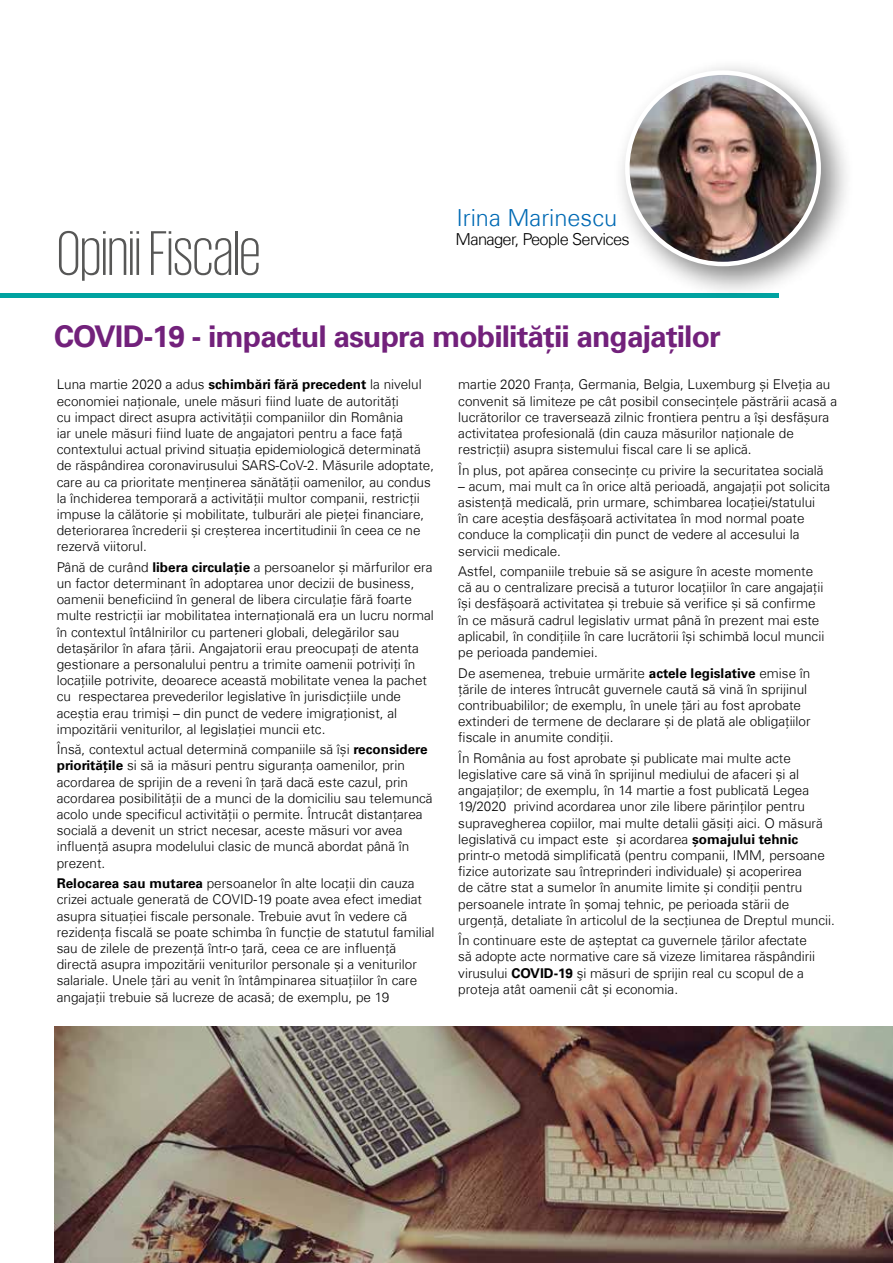
<style>
.page{position:relative;width:893px;height:1263px;background:#fff}
.page>*{position:absolute;margin:0;border:0;box-sizing:border-box;transform-origin:0 0}
.t1{font:300 64.5px "KPMG";color:#575756}
.t2{font:700 30px "Universfor KPMG";letter-spacing:-.03em;color:#72217b}
.t3{font:300 23.55px "Universfor KPMG";color:#006ab4}
.t4{font:300 16.5px "Universfor KPMG";letter-spacing:-.04em;color:#000}
.t5{font:300 13.5px/16.2px "Universfor KPMG";color:#000}
.s1{font-weight:700}
</style>
<div class="page">
<hr style="left:0;top:294px;width:778px;height:4px;background:#00a3a1">
<img style="left:54px;top:1026px;width:839px;height:237px">
<div style="left:612px;top:57px;width:243px;height:243px;background:#000;opacity:.5"></div>
<img style="left:627px;top:73px;width:192px;height:191px;border-radius:96px">
<div style="left:625px;top:70px;width:196px;height:196px;border:4px solid #fff;border-radius:50%"></div>
<h1 class="t1" style="left:57px;top:222px;width:205px">Opinii Fiscale</h1>
<h3 class="t3" style="left:456px;top:203px;width:162px">Irina Marinescu</h3>
<p class="t4" style="left:455px;top:229px;width:176px">Manager, People Services</p>
<h2 class="t2" style="left:54px;top:319px;width:668px">COVID-19 - impactul asupra mobilității angajaților</h2>
<p class="t5" style="left:57px;top:376px;width:379px">Luna martie 2020 a adus <span class="s1">schimbări fără precedent</span> la nivelul economiei naționale, unele măsuri fiind luate de autorități<br>cu impact direct asupra activității companiilor din România<br>iar unele măsuri fiind luate de angajatori pentru a face față contextului actual privind situația epidemiologică determinată de răspândirea coronavirusului SARS-CoV-2. Măsurile adoptate, care au ca prioritate menținerea sănătății oamenilor, au condus la închiderea temporară a activității multor companii, restricții impuse la călătorie și mobilitate, tulburări ale pieței financiare, deteriorarea încrederii și creșterea incertitudinii în ceea ce ne rezervă viitorul.</p>
<p class="t5" style="left:57px;top:559px;width:379px">Până de curând <span class="s1">libera circulație</span> a persoanelor și mărfurilor era un factor determinant în adoptarea unor decizii de business, oamenii beneficiind în general de libera circulație fără foarte multe restricții iar mobilitatea internațională era un lucru normal în contextul întâlnirilor cu parteneri globali, delegărilor sau detașărilor în afara țării. Angajatorii erau preocupați de atenta gestionare a personalului pentru a trimite oamenii potriviți în locațiile potrivite, deoarece această mobilitate venea la pachet cu respectarea prevederilor legislative în jurisdicțiile unde aceștia erau trimiși – din punct de vedere imigraționist, al impozitării veniturilor, al legislației muncii etc.</p>
<p class="t5" style="left:57px;top:741px;width:377px">Însă, contextul actual determină companiile să își <span class="s1">reconsidere prioritățile</span> si să ia măsuri pentru siguranța oamenilor, prin acordarea de sprijin de a reveni în țară dacă este cazul, prin acordarea posibilității de a munci de la domiciliu sau telemuncă acolo unde specificul activității o permite. Întrucât distanțarea socială a devenit un strict necesar, aceste măsuri vor avea influență asupra modelului clasic de muncă abordat până în prezent.</p>
<p class="t5" style="left:57px;top:875px;width:379px"><span class="s1">Relocarea sau mutarea</span> persoanelor în alte locații din cauza crizei actuale generată de COVID-19 poate avea efect imediat asupra situației fiscale personale. Trebuie avut în vedere că rezidența fiscală se poate schimba în funcție de statutul familial sau de zilele de prezență într-o țară, ceea ce are influență directă asupra impozitării veniturilor personale și a veniturilor salariale. Unele țări au venit în întâmpinarea situațiilor în care angajații trebuie să lucreze de acasă; de exemplu, pe 19</p>
<p class="t5" style="left:458px;top:376px;width:380px">martie 2020 Franța, Germania, Belgia, Luxemburg și Elveția au convenit să limiteze pe cât posibil consecințele păstrării acasă a lucrătorilor ce traversează zilnic frontiera pentru a își desfășura activitatea profesională (din cauza măsurilor naționale de restricții) asupra sistemului fiscal care li se aplică.</p>
<p class="t5" style="left:458px;top:462px;width:367px">În plus, pot apărea consecințe cu privire la securitatea socială</p>
<p class="t5" style="left:458px;top:478px;width:374px">– acum, mai mult ca în orice altă perioadă, angajații pot solicita asistență medicală, prin urmare, schimbarea locației/statului<br>în care aceștia desfășoară activitatea în mod normal poate conduce la complicații din punct de vedere al accesului la servicii medicale.</p>
<p class="t5" style="left:458px;top:563px;width:368px">Astfel, companiile trebuie să se asigure în aceste momente că au o centralizare precisă a tuturor locațiilor în care angajații își desfășoară activitatea și trebuie să verifice și să confirme în ce măsură cadrul legislativ urmat până în prezent mai este aplicabil, în condițiile în care lucrătorii își schimbă locul muncii pe perioada pandemiei.</p>
<p class="t5" style="left:458px;top:665px;width:354px">De asemenea, trebuie urmărite <span class="s1">actele legislative</span> emise în țările de interes întrucât guvernele caută să vină în sprijinul contribuabililor; de exemplu, în unele țări au fost aprobate extinderi de termene de declarare și de plată ale obligațiilor fiscale in anumite condiții.</p>
<p class="t5" style="left:458px;top:750px;width:378px">În România au fost aprobate și publicate mai multe acte legislative care să vină în sprijinul mediului de afaceri și al angajaților; de exemplu, în 14 martie a fost publicată Legea 19/2020 privind acordarea unor zile libere părinților pentru supravegherea copiilor, mai multe detalii găsiți aici. O măsură legislativă cu impact este și acordarea <span class="s1">șomajului tehnic </span>printr-o metodă simplificată (pentru companii, IMM, persoane fizice autorizate sau întreprinderi individuale) și acoperirea<br>de către stat a sumelor în anumite limite și condiții pentru persoanele intrate în șomaj tehnic, pe perioada stării de urgență, detaliate în articolul de la secțiunea de Dreptul muncii.</p>
<p class="t5" style="left:458px;top:932px;width:358px">În continuare este de așteptat ca guvernele țărilor afectate să adopte acte normative care să vizeze limitarea răspândirii virusului <span class="s1">COVID-19</span> şi măsuri de sprijin real cu scopul de a proteja atât oamenii cât și economia.</p>
</div>
